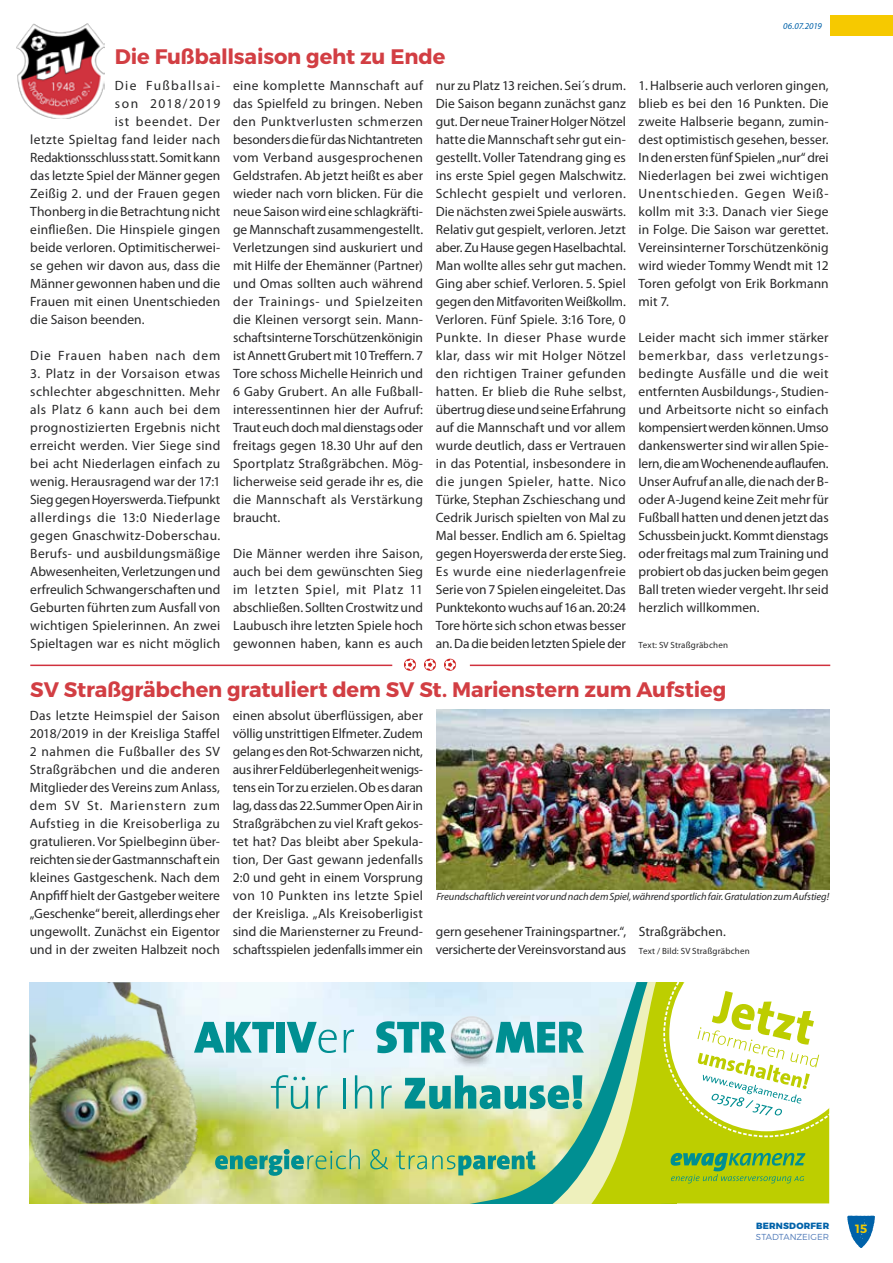
<style>
.page{position:relative;width:893px;height:1263px;background:#fff}
.page>*{position:absolute;margin:0;border:0;box-sizing:border-box;transform-origin:0 0}
.t1{font:700 21px "Montserrat";letter-spacing:-.01em;color:#d23e43}
.t2{font:13.5px/18px "Myriad Pro";letter-spacing:.005em;color:#282829;text-align:justify}
.t3{font:13.5px "Myriad Pro";letter-spacing:-.02em;color:#282829}
.t4{font:13.5px "Myriad Pro";letter-spacing:.03em;color:#282829}
.t5{font:13.5px "Myriad Pro";letter-spacing:.095em;color:#282829}
.t6{font:13.5px "Myriad Pro";letter-spacing:.025em;color:#282829}
.t7{font:13.5px "Myriad Pro";letter-spacing:.065em;color:#282829}
.t8{font:13.5px "Myriad Pro";letter-spacing:.06em;color:#282829}
.t9{font:600 12px "Montserrat";color:#f6cb00}
.t10{font:italic 10.5px "Myriad Pro";letter-spacing:-.005em;color:#282829}
.t11{font:9px "Myriad Pro";letter-spacing:.02em;color:#282829}
.t12{font:800 9px "Montserrat";letter-spacing:.025em;color:#0062a9}
.t13{font:italic 9px "Myriad Pro";letter-spacing:-.015em;color:#0062a9}
.t14{font:300 8.7px "Montserrat";color:#527cb9}
</style>
<div class="page">
<svg style="left:847px;top:1215px;width:28px;height:33px"></svg>
<div style="left:830px;top:15px;width:63px;height:21px;background:#f6c900"></div>
<img style="left:17px;top:23px;width:87px;height:96px">
<img style="left:30px;top:982px;width:164px;height:221px">
<svg style="left:194px;top:982px;width:635px;height:221px"></svg>
<img style="left:436px;top:709px;width:393px;height:180px">
<hr style="left:30px;top:665px;width:362px;height:1px;background:#d0313d">
<hr style="left:470px;top:665px;width:360px;height:1px;background:#d0313d">
<svg style="left:404px;top:659px;width:52px;height:12px"></svg>
<p class="t13" style="left:783px;top:20px;width:40px">06.07.2019</p>
<h1 class="t1" style="left:115px;top:44px;width:332px">Die Fußballsaison geht zu Ende</h1>
<p class="t5" style="left:115px;top:77px;width:107px">Die Fußballsai-</p>
<p class="t5" style="left:115px;top:95px;width:107px">son 2018/2019</p>
<p class="t8" style="left:115px;top:113px;width:107px">ist beendet. Der</p>
<p class="t4" style="left:30px;top:131px;width:191px">letzte Spieltag fand leider nach</p>
<p class="t3" style="left:30px;top:149px;width:192px">Redaktionsschluss statt. Somit kann</p>
<p class="t2" style="left:30px;top:166px;width:192px">das letzte Spiel der Männer gegen</p>
<p class="t6" style="left:30px;top:185px;width:192px">Zeißig 2. und der Frauen gegen</p>
<p class="t2" style="left:30px;top:202px;width:192px">Thonberg in die Betrachtung nicht</p>
<p class="t2" style="left:30px;top:220px;width:192px">einfließen. Die Hinspiele gingen</p>
<p class="t2" style="left:30px;top:238px;width:192px">beide verloren. Optimitischerwei-</p>
<p class="t2" style="left:30px;top:256px;width:192px">se gehen wir davon aus, dass die</p>
<p class="t2" style="left:30px;top:274px;width:191px">Männer gewonnen haben und die</p>
<p class="t2" style="left:30px;top:292px;width:192px">Frauen mit einen Unentschieden</p>
<p class="t2" style="left:30px;top:310px;width:116px">die Saison beenden.</p>
<p class="t7" style="left:30px;top:347px;width:192px">Die Frauen haben nach dem</p>
<p class="t2" style="left:30px;top:364px;width:192px">3. Platz in der Vorsaison etwas schlechter abgeschnitten. Mehr als Platz 6 kann auch bei dem prognostizierten Ergebnis nicht erreicht werden. Vier Siege sind bei acht Niederlagen einfach zu wenig. Herausragend war der 17:1<br>Sieg gegen Hoyerswerda. Tiefpunkt allerdings die 13:0 Niederlage gegen Gnaschwitz-Doberschau.<br>Berufs- und ausbildungsmäßige Abwesenheiten, Verletzungen und erfreulich Schwangerschaften und Geburten führten zum Ausfall von wichtigen Spielerinnen. An zwei Spieltagen war es nicht möglich</p>
<p class="t2" style="left:436px;top:76px;width:192px">nur zu Platz 13 reichen. Sei´s drum.<br>Die Saison begann zunächst ganz gut. Der neue Trainer Holger Nötzel hatte die Mannschaft sehr gut ein&shy;gestellt. Voller Tatendrang ging es ins erste Spiel gegen Malschwitz.<br>Schlecht gespielt und verloren.<br>Die nächsten zwei Spiele auswärts.<br>Relativ gut gespielt, verloren. Jetzt aber. Zu Hause gegen Haselbachtal.<br>Man wollte alles sehr gut machen.<br>Ging aber schief. Verloren. 5. Spiel gegen den Mitfavoriten Weißkollm.<br>Verloren. Fünf Spiele. 3:16 Tore, 0<br>Punkte. In dieser Phase wurde klar, dass wir mit Holger Nötzel den richtigen Trainer gefunden hatten. Er blieb die Ruhe selbst, übertrug diese und seine Erfahrung auf die Mannschaft und vor allem wurde deutlich, dass er Vertrauen in das Potential, insbesondere in die jungen Spieler, hatte. Nico Türke, Stephan Zschieschang und Cedrik Jurisch spielten von Mal zu Mal besser. Endlich am 6. Spieltag gegen Hoyerswerda der erste Sieg.<br>Es wurde eine niederlagenfreie Serie von 7 Spielen eingeleitet. Das Punktekonto wuchs auf 16 an. 20:24<br>Tore hörte sich schon etwas besser an. Da die beiden letzten Spiele der</p>
<p class="t2" style="left:639px;top:76px;width:192px">1. Halbserie auch verloren gingen, blieb es bei den 16 Punkten. Die zweite Halbserie begann, zumin&shy;dest optimistisch gesehen, besser.<br>In den ersten fünf Spielen „nur“ drei Niederlagen bei zwei wichtigen Unentschieden. Gegen Weiß&shy;kollm mit 3:3. Danach vier Siege in Folge. Die Saison war gerettet.<br>Vereinsinterner Torschützenkönig wird wieder Tommy Wendt mit 12<br>Toren gefolgt von Erik Borkmann mit 7.</p>
<p class="t2" style="left:233px;top:76px;width:192px">eine komplette Mannschaft auf das Spielfeld zu bringen. Neben den Punktverlusten schmerzen besonders die für das Nichtantreten vom Verband ausgesprochenen Geldstrafen. Ab jetzt heißt es aber wieder nach vorn blicken. Für die neue Saison wird eine schlagkräfti&shy;ge Mannschaft zusammengestellt.<br>Verletzungen sind auskuriert und mit Hilfe der Ehemänner (Partner) und Omas sollten auch während der Trainings- und Spielzeiten die Kleinen versorgt sein. Mann&shy;schaftsinterne Torschützenkönigin ist Annett Grubert mit 10 Treffern. 7<br>Tore schoss Michelle Heinrich und 6 Gaby Grubert. An alle Fußball&shy;interessentinnen hier der Aufruf:<br>Traut euch doch mal dienstags oder freitags gegen 18.30 Uhr auf den Sportplatz Straßgräbchen. Mög&shy;licherweise seid gerade ihr es, die die Mannschaft als Verstärkung braucht.</p>
<p class="t2" style="left:233px;top:544px;width:192px">Die Männer werden ihre Saison, auch bei dem gewünschten Sieg im letzten Spiel, mit Platz 11 abschließen. Sollten Crostwitz und Laubusch ihre letzten Spiele hoch gewonnen haben, kann es auch</p>
<p class="t2" style="left:639px;top:328px;width:192px">Leider macht sich immer stärker bemerkbar, dass verletzungs&shy;bedingte Ausfälle und die weit entfernten Ausbildungs-, Studien&shy;und Arbeitsorte nicht so einfach kompensiert werden können. Umso dankenswerter sind wir allen Spie&shy;lern, die am Wochenende auflaufen.<br>Unser Aufruf an alle, die nach der B&shy;oder A-Jugend keine Zeit mehr für Fußball hatten und denen jetzt das Schussbein juckt. Kommt dienstags oder freitags mal zum Training und probiert ob das jucken beim gegen Ball treten wieder vergeht. Ihr seid herzlich willkommen.</p>
<p class="t11" style="left:639px;top:639px;width:91px">Text: SV Straßgräbchen</p>
<h1 class="t1" style="left:30px;top:677px;width:697px">SV Straßgräbchen gratuliert dem SV St. Marienstern zum Aufstieg</h1>
<p class="t2" style="left:30px;top:706px;width:192px">Das letzte Heimspiel der Saison 2018/2019 in der Kreisliga Staffel 2 nahmen die Fußballer des SV Straßgräbchen und die anderen Mitglieder des Vereins zum Anlass, dem SV St. Marienstern zum Aufstieg in die Kreisoberliga zu gratulieren. Vor Spielbeginn über&shy;reichten sie der Gastmannschaft ein kleines Gastgeschenk. Nach dem Anpfiff hielt der Gastgeber weitere „Geschenke“ bereit, allerdings eher ungewollt. Zunächst ein Eigentor und in der zweiten Halbzeit noch</p>
<p class="t2" style="left:233px;top:706px;width:192px">einen absolut überflüssigen, aber völlig unstrittigen Elfmeter. Zudem gelang es den Rot-Schwarzen nicht, aus ihrer Feldüberlegenheit wenigs&shy;tens ein Tor zu erzielen. Ob es daran lag, dass das 22.Summer Open Air in Straßgräbchen zu viel Kraft gekos&shy;tet hat? Das bleibt aber Spekula&shy;tion, Der Gast gewann jedenfalls 2:0 und geht in einem Vorsprung von 10 Punkten ins letzte Spiel der Kreisliga. „Als Kreisoberligist sind die Mariensterner zu Freund&shy;schaftsspielen jedenfalls immer ein</p>
<p class="t10" style="left:436px;top:890px;width:394px">Freundschaftlich vereint vor und nach dem Spiel, während sportlich fair. Gratulation zum Aufstieg!</p>
<p class="t2" style="left:436px;top:922px;width:192px">gern gesehener Trainingspartner.“, versicherte der Vereinsvorstand aus</p>
<p class="t2" style="left:639px;top:922px;width:88px">Straßgräbchen.</p>
<p class="t11" style="left:639px;top:945px;width:112px">Text / Bild: SV Straßgräbchen</p>
<p class="t12" style="left:756px;top:1220px;width:75px">BERNSDORFER</p>
<p class="t14" style="left:756px;top:1231px;width:75px">STADTANZEIGER</p>
<p class="t9" style="left:855px;top:1221px;width:13px">15</p>
</div>
